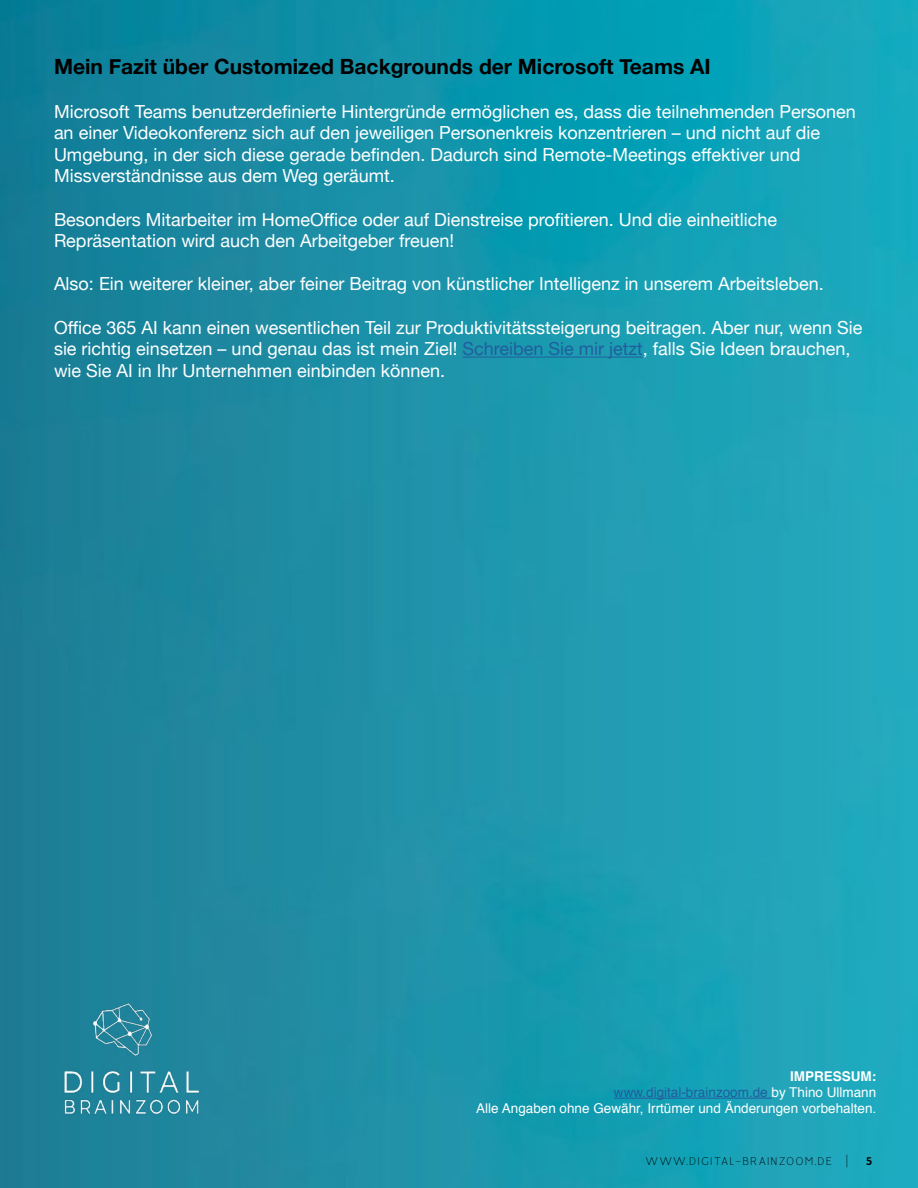
<style>
.page{position:relative;width:918px;height:1188px;background:#fff}
.page>*{position:absolute;margin:0;border:0;box-sizing:border-box;transform-origin:0 0}
.t1{font:100 90px/94.5px "Vision";letter-spacing:.12em;color:#fff}
.t2{font:700 21px "Helvetica Neue";color:#000}
.t3{font:18px/21.6px "Helvetica Neue";color:#fff}
.t4{font:13.5px/16.2px "Helvetica";color:#fff;text-align:right}
.t5{font:100 12.75px "Vision";letter-spacing:.09em;color:#000}
.t6{font:700 12.75px "Vision";color:#000}
.s1{color:#215e9e}
.s2{font-weight:700}
</style>
<div class="page">
<img style="left:0;top:0;width:918px;height:1188px">
<hr style="left:462px;top:357px;width:181px;height:1px;background:#215e9e">
<hr style="left:614px;top:1098px;width:158px;height:1px;background:#215e9e">
<img style="left:54px;top:997px;width:152px;height:121px">
<p class="t2" style="left:54px;top:51px;width:658px">Mein Fazit über Customized Backgrounds der Microsoft Teams AI</p>
<p class="t3" style="left:54px;top:102px;width:803px">Microsoft Teams benutzerdefinierte Hintergründe ermöglichen es, dass die teilnehmenden Personen an einer Videokonferenz sich auf den jeweiligen Personenkreis konzentrieren – und nicht auf die Umgebung, in der sich diese gerade befinden. Dadurch sind Remote-Meetings effektiver und Missverständnisse aus dem Weg geräumt.</p>
<p class="t3" style="left:54px;top:210px;width:725px">Besonders Mitarbeiter im HomeOffice oder auf Dienstreise profitieren. Und die einheitliche<br>Repräsentation wird auch den Arbeitgeber freuen!</p>
<p class="t3" style="left:54px;top:274px;width:771px">Also: Ein weiterer kleiner, aber feiner Beitrag von künstlicher Intelligenz in unserem Arbeitsleben.</p>
<p class="t3" style="left:54px;top:318px;width:810px">Office 365 AI kann einen wesentlichen Teil zur Produktivitätssteigerung beitragen. Aber nur, wenn Sie sie richtig einsetzen – und genau das ist mein Ziel! <span class="s1">Schreiben Sie mir jetzt</span>, falls Sie Ideen brauchen, wie Sie AI in Ihr Unternehmen einbinden können.</p>
<h1 class="t1" style="left:169px;top:118px;width:368px">ARTICLE<br>TITLE</h1>
<p class="t4" style="left:476px;top:1069px;width:402px"><span class="s2">IMPRESSUM:<br></span><span class="s1">www.digital-brainzoom.de</span> by Thino Ullmann<br>Alle Angaben ohne Gewähr, Irrtümer und Änderungen vorbehalten.</p>
<p class="t5" style="left:646px;top:1153px;width:203px">WWW.DIGITAL-BRAINZOOM.DE |</p>
<p class="t6" style="left:866px;top:1153px;width:8px">5</p>
</div>
